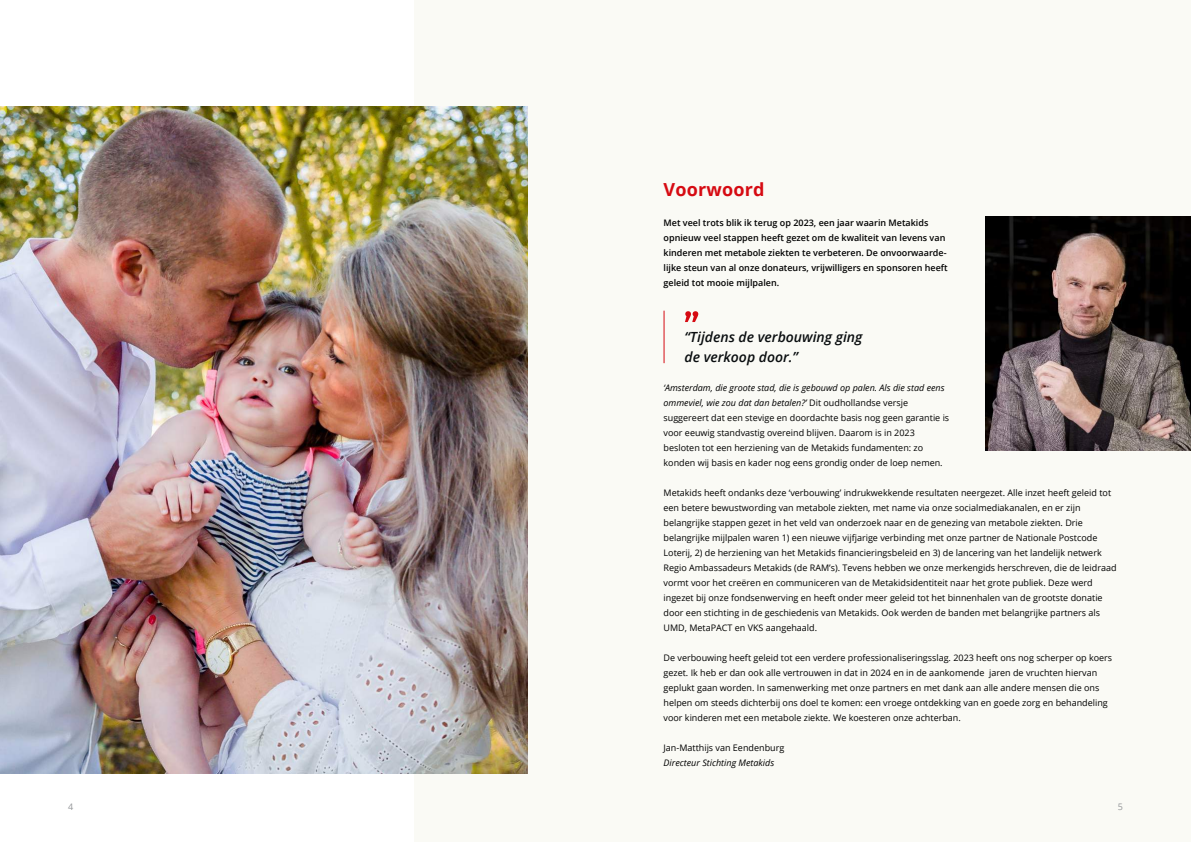
<style>
.page{position:relative;width:1191px;height:842px;background:#fff}
.page>*{position:absolute;margin:0;border:0;box-sizing:border-box;transform-origin:0 0}
.t1{font:700 18px "Open Sans";letter-spacing:.01em;color:#d60a12}
.t2{font:italic 600 14px/20px "Open Sans";color:#090d0f}
.t3{font:9px/15px "Open Sans";color:#000}
.t4{font:600 9px/15px "Open Sans";color:#000}
.t5{font:italic 9px "Open Sans";color:#000}
.t6{font:9px "Open Sans";color:#939598}
.s1{font-style:italic}
</style>
<div class="page">
<div style="left:414px;top:0;width:777px;height:842px;background:#fafaf5"></div>
<img style="left:0;top:106px;width:527px;height:668px">
<hr style="left:663px;top:311px;width:1px;height:52px;background:#d60a12">
<svg style="left:685px;top:311px;width:13px;height:11px"></svg>
<img style="left:985px;top:216px;width:206px;height:234px">
<h1 class="t1" style="left:663px;top:177px;width:102px">Voorwoord</h1>
<p class="t4" style="left:663px;top:215px;width:285px">Met veel trots blik ik terug op 2023, een jaar waarin Metakids opnieuw veel stappen heeft gezet om de kwaliteit van levens van kinderen met metabole ziekten te verbeteren. De onvoorwaarde&shy;lijke steun van al onze donateurs, vrijwilligers en sponsoren heeft geleid tot mooie mijlpalen.</p>
<h2 class="t2" style="left:684px;top:326px;width:179px">“Tijdens de verbouwing ging de verkoop door.”</h2>
<p class="t3" style="left:663px;top:380px;width:287px"><span class="s1">‘Amsterdam, die groote stad, die is gebouwd op palen. Als die stad eens ommeviel, wie zou dat dan betalen?’</span> Dit oudhollandse versje suggereert dat een stevige en doordachte basis nog geen garantie is voor eeuwig standvastig overeind blijven. Daarom is in 2023 besloten tot een herziening van de Metakids fundamenten: zo konden wij basis en kader nog eens grondig onder de loep nemen.</p>
<p class="t3" style="left:663px;top:485px;width:454px">Metakids heeft ondanks deze ‘verbouwing’ indrukwekkende resultaten neergezet. Alle inzet heeft geleid tot een betere bewustwording van metabole ziekten, met name via onze socialmediakanalen, en er zijn belangrijke stappen gezet in het veld van onderzoek naar en de genezing van metabole ziekten. Drie belangrijke mijlpalen waren 1) een nieuwe vijfjarige verbinding met onze partner de Nationale Postcode Loterij, 2) de herziening van het Metakids financieringsbeleid en 3) de lancering van het landelijk netwerk Regio Ambassadeurs Metakids (de RAM’s). Tevens hebben we onze merkengids herschreven, die de leidraad vormt voor het creëren en communiceren van de Metakidsidentiteit naar het grote publiek. Deze werd ingezet bij onze fondsenwerving en heeft onder meer geleid tot het binnenhalen van de grootste donatie door een stichting in de geschiedenis van Metakids. Ook werden de banden met belangrijke partners als UMD, MetaPACT en VKS aangehaald.</p>
<p class="t3" style="left:663px;top:650px;width:450px">De verbouwing heeft geleid tot een verdere professionaliseringsslag. 2023 heeft ons nog scherper op koers gezet. Ik heb er dan ook alle vertrouwen in dat in 2024 en in de aankomende jaren de vruchten hiervan geplukt gaan worden. In samenwerking met onze partners en met dank aan alle andere mensen die ons helpen om steeds dichterbij ons doel te komen: een vroege ontdekking van en goede zorg en behandeling voor kinderen met een metabole ziekte. We koesteren onze achterban.</p>
<p class="t3" style="left:663px;top:740px;width:122px">Jan-Matthijs van Eendenburg</p>
<p class="t5" style="left:663px;top:756px;width:112px">Directeur Stichting Metakids</p>
<p class="t6" style="left:68px;top:801px;width:7px">4</p>
<p class="t6" style="left:1117px;top:801px;width:7px">5</p>
</div>
